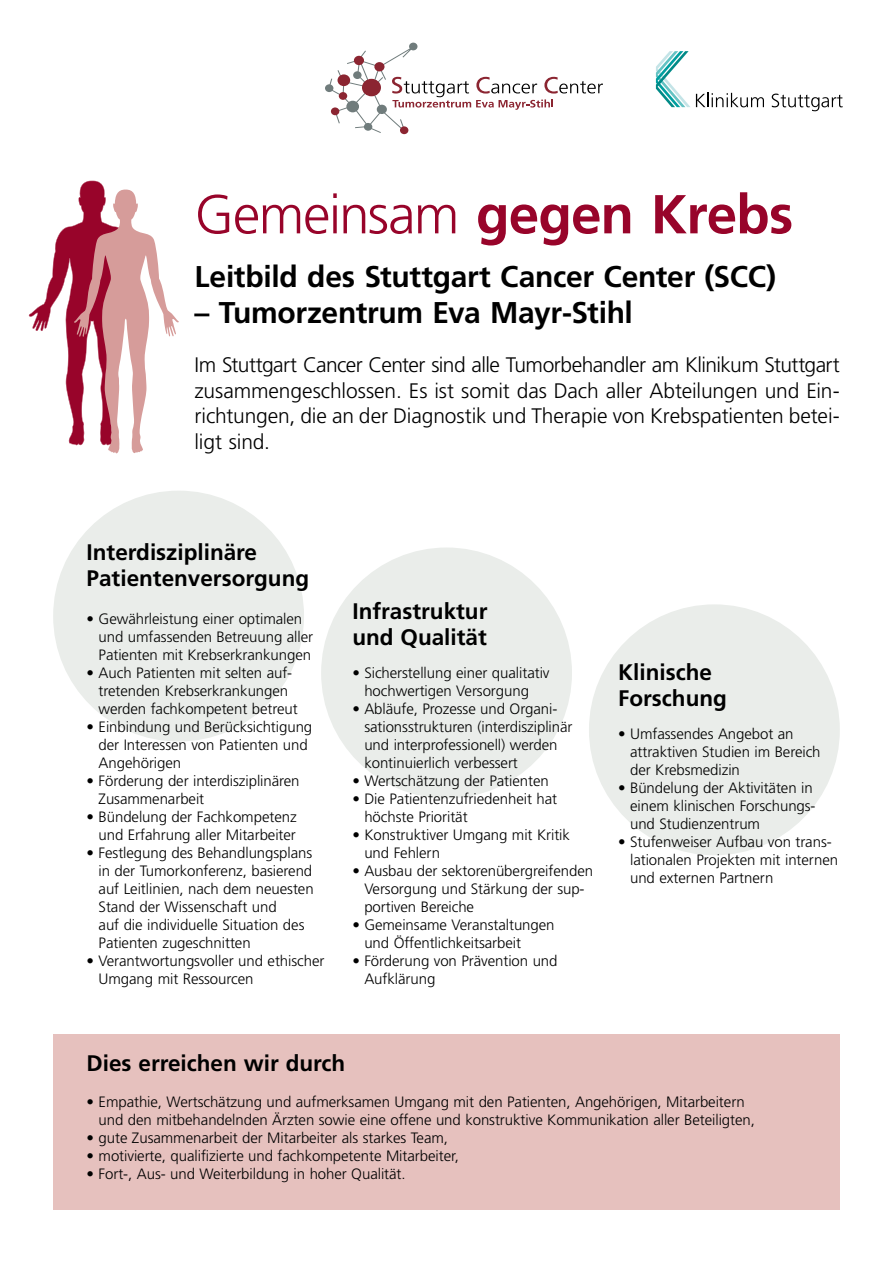
<style>
.page{position:relative;width:893px;height:1263px;background:#fff}
.page>*{position:absolute;margin:0;border:0;box-sizing:border-box;transform-origin:0 0}
.t1{font:700 54.75px "Frutiger LT";letter-spacing:-.015em;color:#98042a}
.t2{font:700 30px "Frutiger LT";letter-spacing:-.01em;color:#000}
.t3{font:700 22.5px/26.2px "Frutiger LT";color:#000}
.t4{font:300 21px/25.5px "Frutiger LT";letter-spacing:-.005em;color:#000;text-align:justify}
.t5{font:300 15px/18px "Frutiger LT";letter-spacing:-.005em;color:#000}
.s1{font-weight:300}
</style>
<div class="page">
<div style="left:53px;top:1034px;width:787px;height:176px;background:#e6c1be"></div>
<div style="left:321px;top:547px;width:251px;height:251px;background:#eaedea;border-radius:50%"></div>
<div style="left:53px;top:491px;width:251px;height:250px;background:#eaedea;border-radius:50%"></div>
<div style="left:589px;top:604px;width:251px;height:251px;background:#eaedea;border-radius:50%"></div>
<svg style="left:656px;top:51px;width:108px;height:56px"></svg>
<svg style="left:772px;top:94px;width:71px;height:17px"></svg>
<div style="left:409px;top:43px;width:8px;height:7px;background:#707c7c;border-radius:50%"></div>
<svg style="left:329px;top:46px;width:274px;height:87px"></svg>
<div style="left:331px;top:107px;width:8px;height:8px;background:#8b2531;border-radius:50%"></div>
<div style="left:400px;top:126px;width:8px;height:8px;background:#8b2531;border-radius:50%"></div>
<div style="left:374px;top:62px;width:10px;height:9px;background:#8b2531;border-radius:50%"></div>
<div style="left:354px;top:56px;width:10px;height:9px;background:#8b2531;border-radius:50%"></div>
<div style="left:362px;top:79px;width:19px;height:17px;background:#8b2531;border-radius:50%"></div>
<div style="left:353px;top:71px;width:9px;height:8px;background:#707c7c;border-radius:50%"></div>
<div style="left:364px;top:123px;width:8px;height:8px;background:#707c7c;border-radius:50%"></div>
<div style="left:339px;top:92px;width:8px;height:8px;background:#8b2531;border-radius:50%"></div>
<div style="left:346px;top:101px;width:13px;height:11px;background:#707c7c;border-radius:50%"></div>
<div style="left:337px;top:74px;width:13px;height:12px;background:#8b2531;border-radius:50%"></div>
<div style="left:377px;top:105px;width:10px;height:9px;background:#707c7c;border-radius:50%"></div>
<div style="left:325px;top:84px;width:8px;height:8px;background:#707c7c;border-radius:50%"></div>
<svg style="left:29px;top:181px;width:150px;height:273px"></svg>
<h1 class="t1" style="left:195px;top:182px;width:600px"><span class="s1">Gemeinsam</span> gegen Krebs</h1>
<h2 class="t2" style="left:195px;top:259px;width:583px">Leitbild des Stuttgart Cancer Center (SCC)</h2>
<h2 class="t2" style="left:195px;top:295px;width:440px">– Tumorzentrum Eva Mayr-Stihl</h2>
<h3 class="t4" style="left:195px;top:352px;width:647px">Im Stuttgart Cancer Center sind alle Tumorbehandler am Klinikum Stuttgart zusammengeschlossen. Es ist somit das Dach aller Abteilungen und Ein&shy;richtungen, die an der Diagnostik und Therapie von Krebspatienten betei&shy;ligt sind.</h3>
<h3 class="t3" style="left:87px;top:539px;width:224px">Interdisziplinäre<br>Patientenversorgung</h3>
<p class="t5" style="left:99px;top:610px;width:216px;text-indent:-12px">• Gewährleistung einer optimalen und umfassenden Betreuung aller<br>Patienten mit Krebserkrankungen</p>
<p class="t5" style="left:99px;top:664px;width:201px;text-indent:-12px">• Auch Patienten mit selten auf&shy;tretenden Krebserkrankungen werden fachkompetent betreut</p>
<p class="t5" style="left:99px;top:718px;width:215px;text-indent:-12px">• Einbindung und Berücksichtigung der Interessen von Patienten und<br>Angehörigen</p>
<p class="t5" style="left:99px;top:772px;width:203px;text-indent:-12px">• Förderung der interdisziplinären<br>Zusammenarbeit</p>
<p class="t5" style="left:87px;top:808px;width:212px;text-align:right">• Bündelung der Fachkompetenz und Erfahrung aller Mitarbeiter</p>
<p class="t5" style="left:99px;top:844px;width:217px;text-indent:-12px">• Festlegung des Behandlungsplans in der Tumorkonferenz, basierend auf Leitlinien, nach dem neuesten<br>Stand der Wissenschaft und<br>auf die individuelle Situation des<br>Patienten zugeschnitten</p>
<p class="t5" style="left:99px;top:952px;width:227px;text-indent:-12px">• Verantwortungsvoller und ethischer<br>Umgang mit Ressourcen</p>
<h3 class="t3" style="left:352px;top:598px;width:137px">Infrastruktur und Qualität</h3>
<p class="t5" style="left:352px;top:664px;width:199px;text-align:center">• Sicherstellung einer qualitativ hochwertigen Versorgung</p>
<p class="t5" style="left:364px;top:700px;width:210px;text-indent:-12px">• Abläufe, Prozesse und Organi&shy;sationsstrukturen (interdisziplinär und interprofessionell) werden kontinuierlich verbessert</p>
<p class="t5" style="left:352px;top:772px;width:198px">• Wertschätzung der Patienten</p>
<p class="t5" style="left:364px;top:790px;width:194px;text-indent:-12px">• Die Patientenzufriedenheit hat höchste Priorität</p>
<p class="t5" style="left:364px;top:826px;width:207px;text-indent:-12px">• Konstruktiver Umgang mit Kritik und Fehlern</p>
<p class="t5" style="left:364px;top:862px;width:230px;text-indent:-12px">• Ausbau der sektorenübergreifenden<br>Versorgung und Stärkung der sup&shy;portiven Bereiche</p>
<p class="t5" style="left:364px;top:916px;width:192px;text-indent:-12px">• Gemeinsame Veranstaltungen und Öffentlichkeitsarbeit</p>
<p class="t5" style="left:364px;top:952px;width:195px;text-indent:-12px">• Förderung von Prävention und<br>Aufklärung</p>
<h3 class="t3" style="left:618px;top:659px;width:110px">Klinische<br>Forschung</h3>
<p class="t5" style="left:630px;top:725px;width:192px;text-indent:-12px">• Umfassendes Angebot an attraktiven Studien im Bereich der Krebsmedizin</p>
<p class="t5" style="left:630px;top:779px;width:186px;text-align:justify;text-indent:-12px">• Bündelung der Aktivitäten in einem klinischen Forschungs&shy;und Studienzentrum</p>
<p class="t5" style="left:630px;top:833px;width:210px;text-indent:-12px">• Stufenweiser Aufbau von trans&shy;lationalen Projekten mit internen und externen Partnern</p>
<h3 class="t3" style="left:87px;top:1050px;width:260px">Dies erreichen wir durch</h3>
<p class="t5" style="left:99px;top:1093px;width:658px;text-indent:-12px">• Empathie, Wertschätzung und aufmerksamen Umgang mit den Patienten, Angehörigen, Mitarbeitern und den mitbehandelnden Ärzten sowie eine offene und konstruktive Kommunikation aller Beteiligten,</p>
<p class="t5" style="left:87px;top:1129px;width:363px">• gute Zusammenarbeit der Mitarbeiter als starkes Team,</p>
<p class="t5" style="left:87px;top:1147px;width:374px">• motivierte, qualifizierte und fachkompetente Mitarbeiter,</p>
<p class="t5" style="left:87px;top:1165px;width:321px">• Fort-, Aus- und Weiterbildung in hoher Qualität.</p>
</div>
